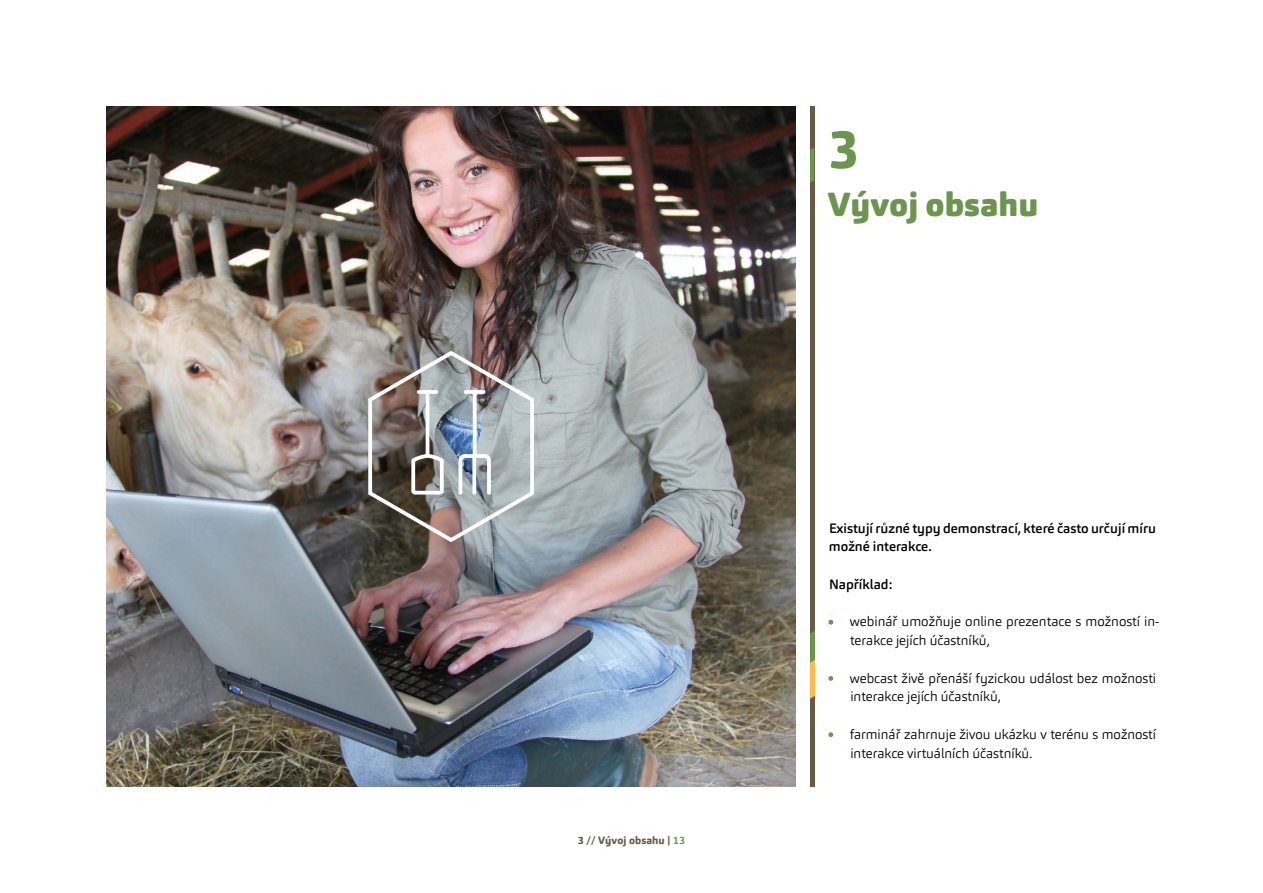
<style>
.page{position:relative;width:1263px;height:893px;background:#fff}
.page>*{position:absolute;margin:0;border:0;box-sizing:border-box;transform-origin:0 0}
.t1{font:800 54px "Carnas";color:#6c954f}
.t2{font:900 33px "Carnas";color:#6c954f}
.t3{font:300 13.5px/18.8px "Carnas";color:#000}
.t4{font:500 13.5px/18.8px "Carnas";color:#000}
.t5{font:800 10.5px "Carnas";letter-spacing:.01em;color:#6a5945}
.s1{font-weight:700;color:#6c954f}
</style>
<div class="page">
<img style="left:106px;top:106px;width:690px;height:681px">
<img style="left:365px;top:349px;width:171px;height:195px">
<hr style="left:419px;top:390px;width:17px;height:4px;background:#fff">
<hr style="left:466px;top:390px;width:18px;height:4px;background:#fff">
<hr style="left:810px;top:106px;width:4px;height:681px;background:#6a5945">
<svg style="left:810px;top:148px;width:4px;height:35px"></svg>
<svg style="left:810px;top:631px;width:4px;height:68px"></svg>
<svg style="left:828px;top:619px;width:5px;height:6px"></svg>
<svg style="left:828px;top:676px;width:5px;height:5px"></svg>
<svg style="left:828px;top:732px;width:5px;height:5px"></svg>
<p class="t5" style="left:578px;top:833px;width:109px">3 // Vývoj obsahu | <span class="s1">13</span></p>
<h1 class="t1" style="left:828px;top:114px;width:33px">3</h1>
<h2 class="t2" style="left:828px;top:183px;width:212px">Vývoj obsahu</h2>
<p class="t4" style="left:829px;top:518px;width:329px">Existují různé typy demonstrací, které často určují míru možné interakce.</p>
<p class="t4" style="left:829px;top:575px;width:65px">Například:</p>
<p class="t3" style="left:850px;top:612px;width:311px">webinář umožňuje online prezentace s možností in&shy;terakce jejích účastníků,</p>
<p class="t3" style="left:850px;top:668px;width:308px">webcast živě přenáší fyzickou událost bez možnosti interakce jejích účastníků,</p>
<p class="t3" style="left:850px;top:725px;width:308px">farminář zahrnuje živou ukázku v terénu s možností interakce virtuálních účastníků.</p>
</div>
